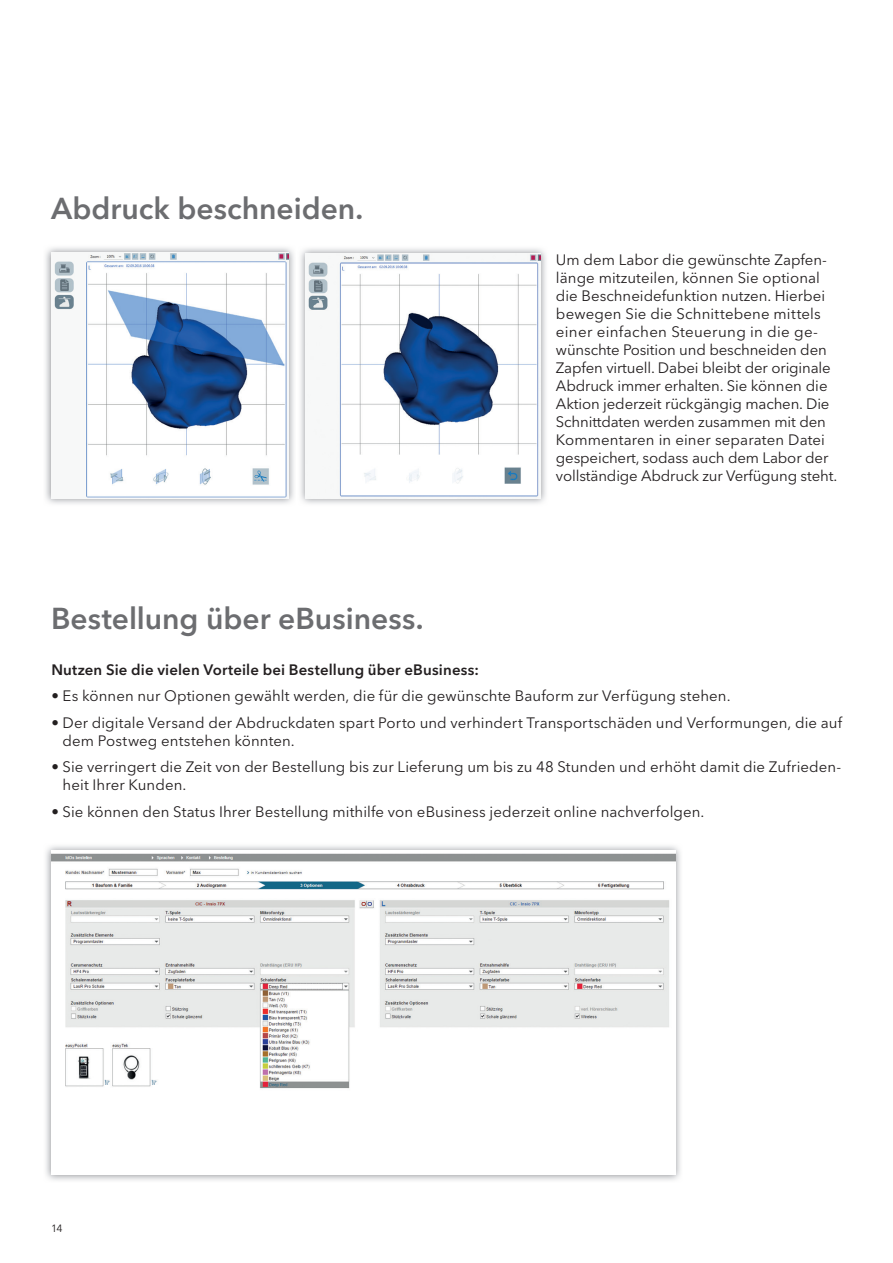
<style>
.page{position:relative;width:893px;height:1263px;background:#fff}
.page>*{position:absolute;margin:0;border:0;box-sizing:border-box;transform-origin:0 0}
.t1{font:600 30px "Avenir Next W1 G";color:#6c6d70}
.t2{font:15px/18px "Avenir Next W1 G";letter-spacing:.005em;color:#231f20}
.t3{font:600 15px "Avenir Next W1 G";letter-spacing:.01em;color:#231f20}
.t4{font:10.5px "Avenir Next W1 G";color:#231f20}
</style>
<div class="page">
<img style="left:46px;top:846px;width:635px;height:335px">
<img style="left:51px;top:851px;width:624px;height:323px">
<img style="left:45px;top:247px;width:249px;height:257px">
<img style="left:51px;top:253px;width:237px;height:246px">
<img style="left:300px;top:248px;width:246px;height:256px">
<img style="left:305px;top:253px;width:236px;height:246px">
<h1 class="t1" style="left:51px;top:190px;width:314px">Abdruck beschneiden.</h1>
<h1 class="t1" style="left:51px;top:601px;width:374px">Bestellung über eBusiness.</h1>
<p class="t2" style="left:556px;top:251px;width:283px">Um dem Labor die gewünschte Zapfen&shy;länge mitzuteilen, können Sie optional die Beschneidefunktion nutzen. Hierbei bewegen Sie die Schnittebene mittels einer einfachen Steuerung in die ge&shy;wünschte Position und beschneiden den Zapfen virtuell. Dabei bleibt der originale Abdruck immer erhalten. Sie können die Aktion jederzeit rückgängig machen. Die Schnittdaten werden zusammen mit den Kommentaren in einer separaten Datei gespeichert, sodass auch dem Labor der vollständige Abdruck zur Verfügung steht.</p>
<p class="t3" style="left:51px;top:660px;width:429px">Nutzen Sie die vielen Vorteile bei Bestellung über eBusiness:</p>
<p class="t2" style="left:51px;top:687px;width:681px">• Es können nur Optionen gewählt werden, die für die gewünschte Bauform zur Verfügung stehen.</p>
<p class="t2" style="left:63px;top:713px;width:781px;text-indent:-11px">• Der digitale Versand der Abdruckdaten spart Porto und verhindert Transportschäden und Verformungen, die auf dem Postweg entstehen könnten.</p>
<p class="t2" style="left:63px;top:758px;width:780px;text-indent:-11px">• Sie verringert die Zeit von der Bestellung bis zur Lieferung um bis zu 48 Stunden und erhöht damit die Zufrieden&shy;heit Ihrer Kunden.</p>
<p class="t2" style="left:51px;top:802px;width:654px">• Sie können den Status Ihrer Bestellung mithilfe von eBusiness jederzeit online nachverfolgen.</p>
<p class="t4" style="left:51px;top:1222px;width:13px">14</p>
</div>
